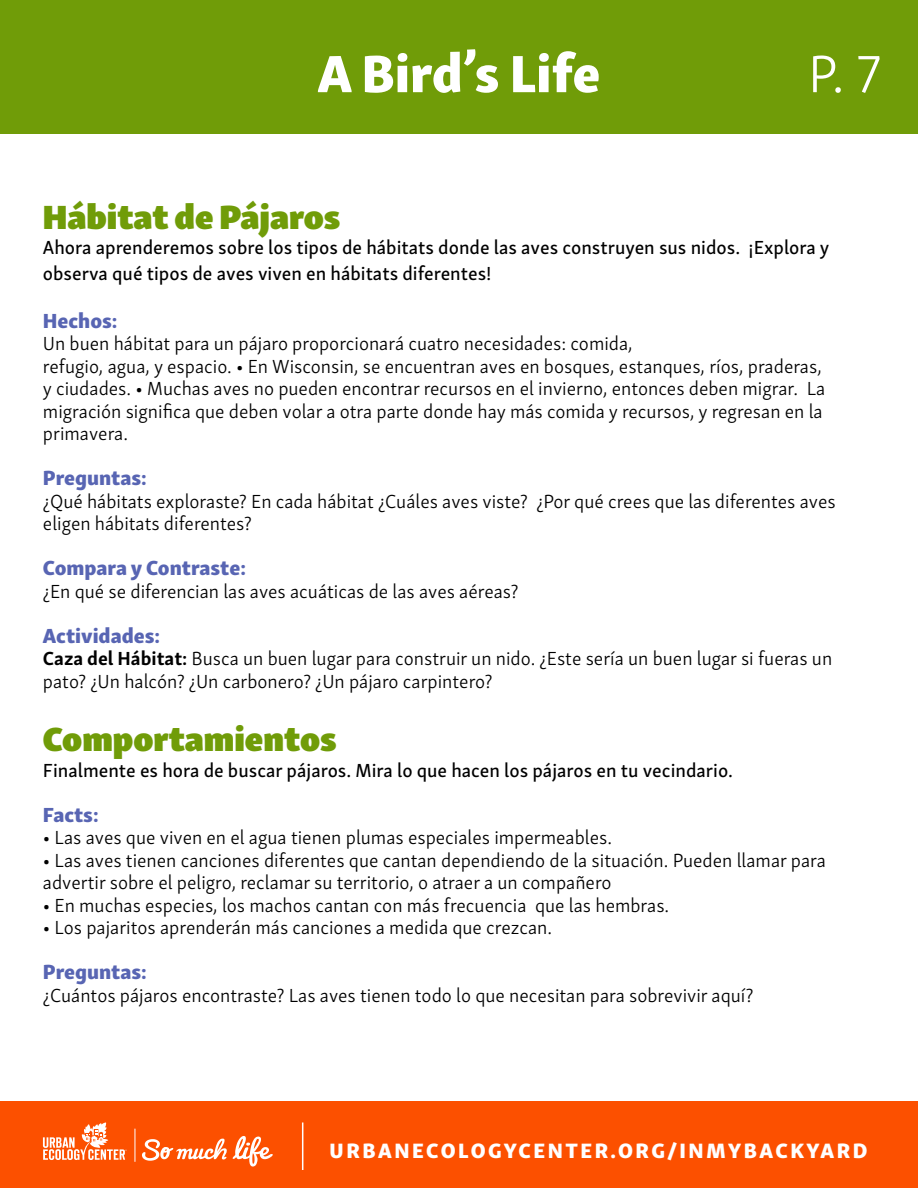
<style>
.page{position:relative;width:918px;height:1188px;background:#fff}
.page>*{position:absolute;margin:0;border:0;box-sizing:border-box;transform-origin:0 0}
.t1{font:53.85px "Skolar Sans Latn Eb";color:#fff}
.t2{font:300 53.85px "Skolar Sans Latn";color:#fff}
.t3{font:34.5px "Skolar Sans Latn Bl";color:#709c08}
.t4{font:21.45px "Skolar Sans Latn Eb";letter-spacing:.12em;color:#fff}
.t5{font:21px "Skolar Sans Latn Eb";color:#5865b3}
.t6{font:300 19.5px/22.5px "Skolar Sans Latn";color:#000}
.t7{font:19.5px/25.5px "Skolar Sans Latn Me";color:#000}
.s1{font-weight:700}
</style>
<div class="page">
<div style="left:0;top:0;width:918px;height:134px;background:#709c08"></div>
<div style="left:0;top:1102px;width:918px;height:86px;background:#fc5000"></div>
<svg style="left:142px;top:1136px;width:131px;height:31px"></svg>
<hr style="left:135px;top:1129px;width:1px;height:32px;background:#fff">
<svg style="left:43px;top:1122px;width:84px;height:38px"></svg>
<hr style="left:302px;top:1122px;width:1px;height:48px;background:#fff">
<h1 class="t1" style="left:318px;top:28px;width:284px">A Bird’s Life</h1>
<h1 class="t2" style="left:808px;top:34px;width:75px">P. 7</h1>
<h2 class="t3" style="left:43px;top:186px;width:299px">Hábitat de Pájaros</h2>
<p class="t7" style="left:43px;top:233px;width:788px">Ahora aprenderemos sobre los tipos de hábitats donde las aves construyen sus nidos. ¡Explora y observa qué tipos de aves viven en hábitats diferentes!</p>
<p class="t5" style="left:43px;top:302px;width:76px">Hechos:</p>
<p class="t6" style="left:43px;top:331px;width:784px">Un buen hábitat para un pájaro proporcionará cuatro necesidades: comida,<br>refugio, agua, y espacio. • En Wisconsin, se encuentran aves en bosques, estanques, ríos, praderas, y ciudades. • Muchas aves no pueden encontrar recursos en el invierno, entonces deben migrar. La migración significa que deben volar a otra parte donde hay más comida y recursos, y regresan en la primavera.</p>
<p class="t5" style="left:43px;top:460px;width:105px">Preguntas:</p>
<p class="t6" style="left:43px;top:488px;width:794px">¿Qué hábitats exploraste? En cada hábitat ¿Cuáles aves viste? ¿Por qué crees que las diferentes aves eligen hábitats diferentes?</p>
<p class="t5" style="left:43px;top:550px;width:205px">Compara y Contraste:</p>
<p class="t6" style="left:43px;top:578px;width:477px">¿En qué se diferencian las aves acuáticas de las aves aéreas?</p>
<p class="t5" style="left:43px;top:617px;width:119px">Actividades:</p>
<p class="t6" style="left:43px;top:646px;width:791px"><span class="s1">Caza del Hábitat:</span> Busca un buen lugar para construir un nido. ¿Este sería un buen lugar si fueras un pato? ¿Un halcón? ¿Un carbonero? ¿Un pájaro carpintero?</p>
<h2 class="t3" style="left:43px;top:709px;width:295px">Comportamientos</h2>
<p class="t7" style="left:43px;top:756px;width:692px">Finalmente es hora de buscar pájaros. Mira lo que hacen los pájaros en tu vecindario.</p>
<p class="t5" style="left:43px;top:797px;width:57px">Facts:</p>
<p class="t6" style="left:43px;top:825px;width:571px">• Las aves que viven en el agua tienen plumas especiales impermeables.</p>
<p class="t6" style="left:43px;top:848px;width:785px">• Las aves tienen canciones diferentes que cantan dependiendo de la situación. Pueden llamar para advertir sobre el peligro, reclamar su territorio, o atraer a un compañero</p>
<p class="t6" style="left:43px;top:893px;width:628px">• En muchas especies, los machos cantan con más frecuencia que las hembras.</p>
<p class="t6" style="left:43px;top:915px;width:511px">• Los pajaritos aprenderán más canciones a medida que crezcan.</p>
<p class="t5" style="left:43px;top:954px;width:105px">Preguntas:</p>
<p class="t6" style="left:43px;top:983px;width:712px">¿Cuántos pájaros encontraste? Las aves tienen todo lo que necesitan para sobrevivir aquí?</p>
<p class="t4" style="left:330px;top:1132px;width:540px">URBANECOLOGYCENTER.ORG/INMYBACKYARD</p>
</div>
